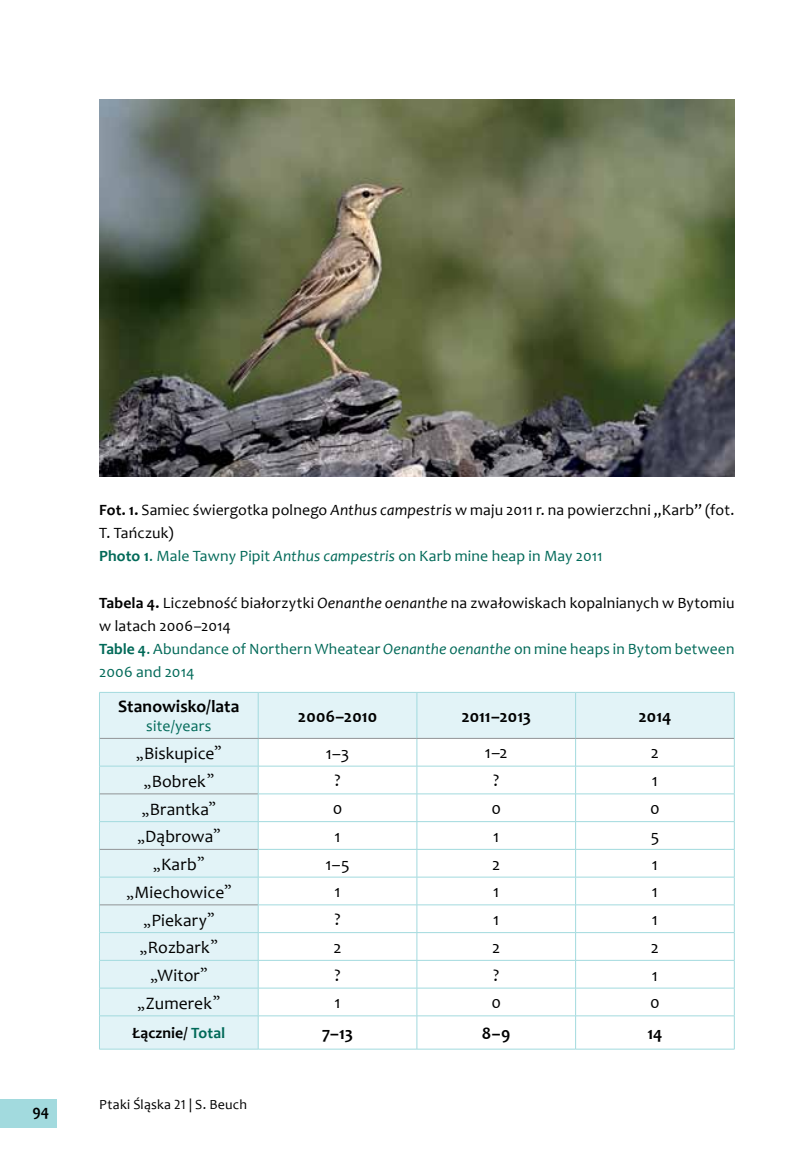
<style>
.page{position:relative;width:809px;height:1171px;background:#fff}
.page>*{position:absolute;margin:0;border:0;box-sizing:border-box;transform-origin:0 0}
.t1{font:17.5px "Candara";letter-spacing:.005em;color:#000}
.t2{font:700 17.5px "Candara";letter-spacing:.005em;color:#000}
.t3{font:15.75px/23.1px "Candara";letter-spacing:.01em;color:#000}
.t4{font:700 15.75px "Candara";letter-spacing:.01em;color:#000}
.t5{font:15.75px "Candara";letter-spacing:.01em;color:#006958}
.t6{font:14px "Candara";letter-spacing:.015em;color:#000}
.s1{font-weight:700}
.s2{font-style:italic}
.s3{font-weight:700;color:#006958}
.s4{color:#006958}
.s5{font-style:italic;color:#006958}
.s6{font-family:"Minion Pro";font-size:18.9px}
</style>
<div class="page">
<div style="left:0;top:1099px;width:57px;height:28px;background:#a2dade"></div>
<img style="left:99px;top:99px;width:635px;height:377px">
<svg style="left:100px;top:693px;width:634px;height:356px"></svg>
<div style="left:99px;top:738px;width:159px;height:28px;background:#e2f3f7"></div>
<hr style="left:99px;top:766px;width:159px;height:1px;background:#a2dade">
<hr style="left:99px;top:1016px;width:1px;height:33px;background:#a2dade">
<hr style="left:99px;top:960px;width:159px;height:1px;background:#a2dade">
<hr style="left:99px;top:988px;width:159px;height:1px;background:#a2dade">
<hr style="left:99px;top:1015px;width:159px;height:1px;background:#a2dade">
<hr style="left:99px;top:1049px;width:159px;height:1px;background:#a2dade">
<hr style="left:100px;top:793px;width:158px;height:1px;background:#919396">
<hr style="left:99px;top:821px;width:159px;height:1px;background:#a2dade">
<hr style="left:100px;top:849px;width:158px;height:1px;background:#919396">
<hr style="left:99px;top:877px;width:159px;height:1px;background:#a2dade">
<svg style="left:99px;top:738px;width:1px;height:277px"></svg>
<hr style="left:100px;top:904px;width:158px;height:1px;background:#919396">
<hr style="left:99px;top:932px;width:159px;height:1px;background:#a2dade">
<hr style="left:99px;top:692px;width:1px;height:46px;background:#a2dade">
<hr style="left:99px;top:692px;width:159px;height:1px;background:#a2dade">
<hr style="left:100px;top:738px;width:158px;height:1px;background:#919396">
<hr style="left:258px;top:692px;width:1px;height:46px;background:#a2dade">
<hr style="left:258px;top:692px;width:159px;height:1px;background:#a2dade">
<hr style="left:258px;top:738px;width:159px;height:1px;background:#919396">
<hr style="left:416px;top:692px;width:1px;height:46px;background:#a2dade">
<hr style="left:417px;top:692px;width:158px;height:1px;background:#a2dade">
<hr style="left:417px;top:738px;width:158px;height:1px;background:#919396">
<hr style="left:575px;top:692px;width:1px;height:46px;background:#a2dade">
<hr style="left:575px;top:692px;width:159px;height:1px;background:#a2dade">
<hr style="left:734px;top:692px;width:1px;height:46px;background:#a2dade">
<hr style="left:575px;top:738px;width:159px;height:1px;background:#919396">
<hr style="left:258px;top:766px;width:159px;height:1px;background:#a2dade">
<hr style="left:258px;top:793px;width:159px;height:1px;background:#a2dade">
<hr style="left:258px;top:821px;width:159px;height:1px;background:#a2dade">
<hr style="left:258px;top:849px;width:159px;height:1px;background:#a2dade">
<hr style="left:258px;top:877px;width:159px;height:1px;background:#a2dade">
<hr style="left:258px;top:904px;width:159px;height:1px;background:#a2dade">
<hr style="left:258px;top:932px;width:159px;height:1px;background:#a2dade">
<hr style="left:258px;top:960px;width:159px;height:1px;background:#a2dade">
<hr style="left:258px;top:988px;width:159px;height:1px;background:#a2dade">
<svg style="left:258px;top:738px;width:1px;height:277px"></svg>
<hr style="left:258px;top:1015px;width:159px;height:1px;background:#a2dade">
<hr style="left:258px;top:1016px;width:1px;height:33px;background:#a2dade">
<hr style="left:258px;top:1049px;width:159px;height:1px;background:#a2dade">
<hr style="left:417px;top:766px;width:158px;height:1px;background:#a2dade">
<hr style="left:417px;top:793px;width:158px;height:1px;background:#a2dade">
<hr style="left:417px;top:821px;width:158px;height:1px;background:#a2dade">
<hr style="left:417px;top:849px;width:158px;height:1px;background:#a2dade">
<hr style="left:417px;top:877px;width:158px;height:1px;background:#a2dade">
<hr style="left:417px;top:904px;width:158px;height:1px;background:#a2dade">
<hr style="left:417px;top:932px;width:158px;height:1px;background:#a2dade">
<hr style="left:417px;top:960px;width:158px;height:1px;background:#a2dade">
<hr style="left:417px;top:988px;width:158px;height:1px;background:#a2dade">
<svg style="left:416px;top:738px;width:1px;height:277px"></svg>
<hr style="left:575px;top:766px;width:159px;height:1px;background:#a2dade">
<hr style="left:575px;top:793px;width:159px;height:1px;background:#a2dade">
<hr style="left:575px;top:821px;width:159px;height:1px;background:#a2dade">
<hr style="left:575px;top:849px;width:159px;height:1px;background:#a2dade">
<hr style="left:575px;top:877px;width:159px;height:1px;background:#a2dade">
<hr style="left:575px;top:904px;width:159px;height:1px;background:#a2dade">
<hr style="left:575px;top:932px;width:159px;height:1px;background:#a2dade">
<hr style="left:417px;top:1015px;width:158px;height:1px;background:#a2dade">
<hr style="left:416px;top:1016px;width:1px;height:33px;background:#a2dade">
<hr style="left:417px;top:1049px;width:158px;height:1px;background:#a2dade">
<hr style="left:575px;top:960px;width:159px;height:1px;background:#a2dade">
<svg style="left:575px;top:738px;width:1px;height:277px"></svg>
<svg style="left:734px;top:738px;width:1px;height:277px"></svg>
<hr style="left:575px;top:988px;width:159px;height:1px;background:#a2dade">
<hr style="left:575px;top:1015px;width:159px;height:1px;background:#a2dade">
<hr style="left:575px;top:1016px;width:1px;height:33px;background:#a2dade">
<hr style="left:734px;top:1016px;width:1px;height:33px;background:#a2dade">
<hr style="left:575px;top:1049px;width:159px;height:1px;background:#a2dade">
<p class="t4" style="left:32px;top:1103px;width:18px">94</p>
<p class="t3" style="left:99px;top:498px;width:636px"><span class="s1">Fot. 1.</span> Samiec świergotka polnego <span class="s2">Anthus campestris</span> w maju 2011 r. na powierzchni „Karb” (fot.<br>T. Tańczuk)<br><span class="s3">Photo 1</span><span class="s4">. Male Tawny Pipit</span> <span class="s5">Anthus campestris</span> <span class="s4">on Karb mine heap in May 2011</span></p>
<p class="t3" style="left:99px;top:591px;width:636px"><span class="s1">Tabela 4.</span> Liczebność białorzytki <span class="s2">Oenanthe oenanthe</span> na zwałowiskach kopalnianych w Bytomiu w latach 2006–2014<br><span class="s3">Table 4</span><span class="s4">. Abundance of Northern Wheatear</span> <span class="s5">Oenanthe oenanthe</span> <span class="s4">on mine heaps in Bytom between 2006 and 2014</span></p>
<p class="t2" style="left:118px;top:695px;width:122px">Stanowisko/lata</p>
<p class="t5" style="left:146px;top:716px;width:66px">site/years</p>
<p class="t2" style="left:298px;top:705px;width:81px">2006–2010</p>
<p class="t2" style="left:461px;top:705px;width:71px">2011–2013</p>
<p class="t2" style="left:638px;top:705px;width:35px">2014</p>
<p class="t1" style="left:136px;top:742px;width:87px"><span class="s6">„</span>Biskupice<span class="s6">”</span></p>
<p class="t1" style="left:325px;top:742px;width:25px">1–3</p>
<p class="t1" style="left:485px;top:741px;width:24px">1–2</p>
<p class="t1" style="left:651px;top:741px;width:10px">2</p>
<p class="t1" style="left:143px;top:770px;width:72px"><span class="s6">„</span>Bobrek<span class="s6">”</span></p>
<p class="t1" style="left:334px;top:769px;width:8px">?</p>
<p class="t1" style="left:493px;top:769px;width:8px">?</p>
<p class="t1" style="left:652px;top:769px;width:8px">1</p>
<p class="t1" style="left:141px;top:798px;width:76px"><span class="s6">„</span>Brantka<span class="s6">”</span></p>
<p class="t1" style="left:333px;top:797px;width:11px">0</p>
<p class="t1" style="left:491px;top:797px;width:11px">0</p>
<p class="t1" style="left:650px;top:797px;width:11px">0</p>
<p class="t1" style="left:137px;top:826px;width:85px"><span class="s6">„</span>Dąbrowa<span class="s6">”</span></p>
<p class="t1" style="left:334px;top:825px;width:8px">1</p>
<p class="t1" style="left:493px;top:825px;width:8px">1</p>
<p class="t1" style="left:650px;top:825px;width:10px">5</p>
<p class="t1" style="left:153px;top:853px;width:54px"><span class="s6">„</span>Karb<span class="s6">”</span></p>
<p class="t1" style="left:325px;top:853px;width:26px">1–5</p>
<p class="t1" style="left:492px;top:853px;width:10px">2</p>
<p class="t1" style="left:652px;top:853px;width:8px">1</p>
<p class="t1" style="left:126px;top:881px;width:107px"><span class="s6">„</span>Miechowice<span class="s6">”</span></p>
<p class="t1" style="left:334px;top:880px;width:8px">1</p>
<p class="t1" style="left:493px;top:880px;width:8px">1</p>
<p class="t1" style="left:652px;top:880px;width:8px">1</p>
<p class="t1" style="left:143px;top:909px;width:73px"><span class="s6">„</span>Piekary<span class="s6">”</span></p>
<p class="t1" style="left:334px;top:908px;width:8px">?</p>
<p class="t1" style="left:493px;top:908px;width:8px">1</p>
<p class="t1" style="left:652px;top:908px;width:8px">1</p>
<p class="t1" style="left:139px;top:936px;width:80px"><span class="s6">„</span>Rozbark<span class="s6">”</span></p>
<p class="t1" style="left:333px;top:936px;width:10px">2</p>
<p class="t1" style="left:492px;top:936px;width:10px">2</p>
<p class="t1" style="left:651px;top:936px;width:10px">2</p>
<p class="t1" style="left:150px;top:964px;width:59px"><span class="s6">„</span>Witor<span class="s6">”</span></p>
<p class="t1" style="left:334px;top:964px;width:8px">?</p>
<p class="t1" style="left:493px;top:964px;width:8px">?</p>
<p class="t1" style="left:652px;top:964px;width:8px">1</p>
<p class="t1" style="left:137px;top:992px;width:85px"><span class="s6">„</span>Zumerek<span class="s6">”</span></p>
<p class="t1" style="left:334px;top:991px;width:8px">1</p>
<p class="t1" style="left:491px;top:991px;width:11px">0</p>
<p class="t1" style="left:650px;top:991px;width:11px">0</p>
<p class="t4" style="left:132px;top:1023px;width:94px">Łącznie/ <span class="s4">Total</span></p>
<p class="t2" style="left:322px;top:1022px;width:33px">7–13</p>
<p class="t2" style="left:482px;top:1022px;width:30px">8–9</p>
<p class="t2" style="left:647px;top:1022px;width:17px">14</p>
<p class="t6" style="left:99px;top:1096px;width:149px">Ptaki Śląska 21 | S. Beuch</p>
</div>
